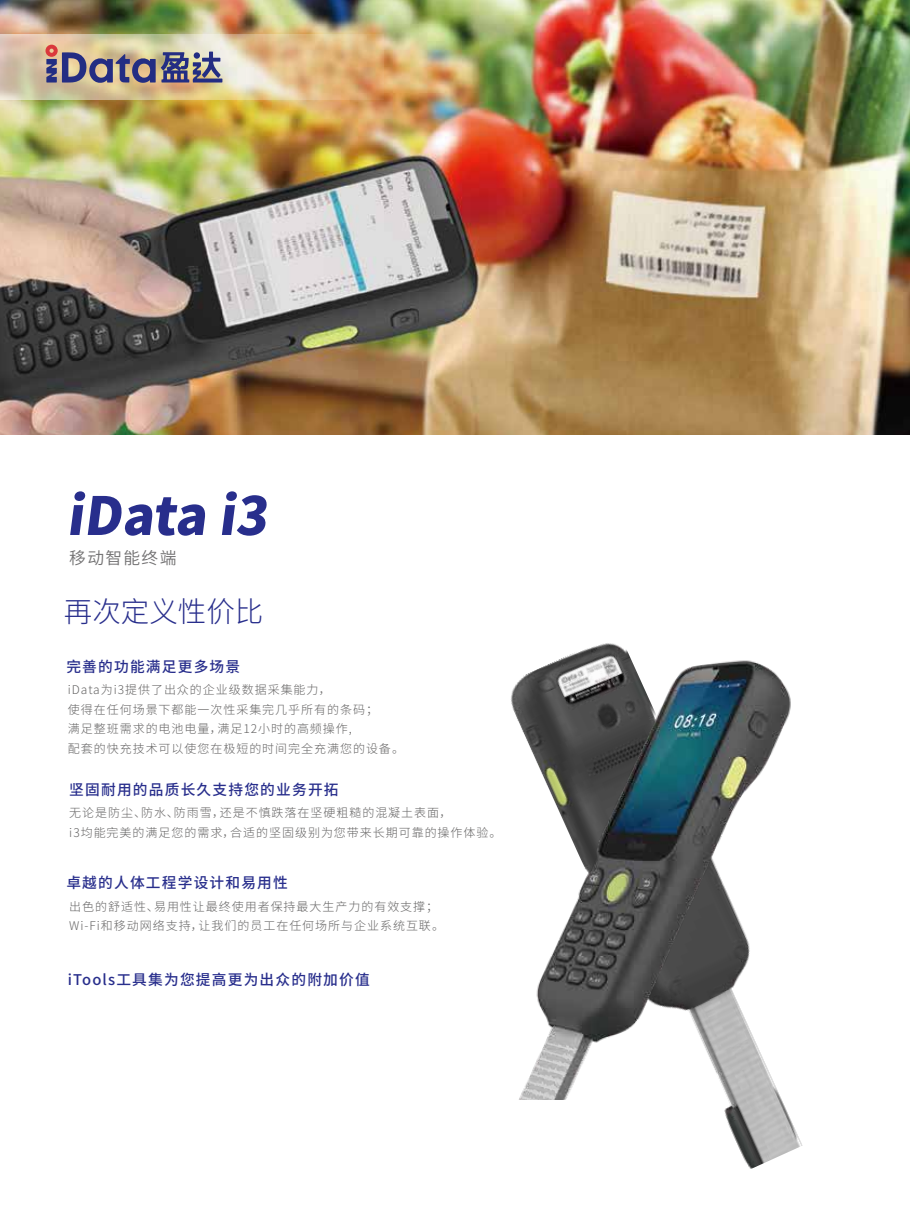
<style>
.page{position:relative;width:910px;height:1229px;background:#fff}
.page>*{position:absolute;margin:0;border:0;box-sizing:border-box;transform-origin:0 0}
.t1{font:800 52.5px "Source Han Sans CN";color:#282e8c}
.t2{font:300 28.5px "Source Han Sans CN";color:#282e8c}
.t3{font:16.8px "Source Han Sans CN";letter-spacing:.08em;color:#717071}
.t4{font:500 14.7px "Source Han Sans CN";letter-spacing:.08em;color:#282e8c}
.t5{font:300 12px/19.5px "Source Han Sans CN";letter-spacing:.08em;color:#656464}
</style>
<div class="page">
<img style="left:519px;top:1099px;width:284px;height:70px">
<img style="left:1px;top:0;width:909px;height:434px">
<img style="left:510px;top:643px;width:281px;height:456px">
<svg style="left:0;top:34px;width:383px;height:66px;background:#ddc296"></svg>
<svg style="left:45px;top:45px;width:177px;height:39px;background:#988e92"></svg>
<div style="left:194px;top:52px;width:6px;height:7px;background:#232d83;border-radius:50%"></div>
<h1 class="t1" style="left:66px;top:486px;width:221px">iDatai3</h1>
<h3 class="t3" style="left:69px;top:548px;width:109px">移动智能终端</h3>
<h2 class="t2" style="left:64px;top:596px;width:201px">再次定义性价比</h2>
<p class="t4" style="left:66px;top:659px;width:175px">完善的功能满足更多场景</p>
<p class="t5" style="left:68px;top:680px;width:338px">iData为i3提供了出众的企业级数据采集能力，<br>使得在任何场景下都能一次性采集完几乎所有的条码；<br>满足整班需求的电池电量，满足12小时的高频操作,<br>配套的快充技术可以使您在极短的时间完全充满您的设备。</p>
<p class="t4" style="left:69px;top:782px;width:271px">坚固耐用的品质长久支持您的业务开拓</p>
<p class="t5" style="left:69px;top:803px;width:434px">无论是防尘、防水、防雨雪，还是不慎跌落在坚硬粗糙的混凝土表面，<br>i3均能完美的满足您的需求，合适的坚固级别为您带来长期可靠的操作体验。</p>
<p class="t4" style="left:66px;top:874px;width:223px">卓越的人体工程学设计和易用性</p>
<p class="t5" style="left:69px;top:897px;width:376px">出色的舒适性、易用性让最终使用者保持最大生产力的有效支撑；<br>Wi-Fi和移动网络支持，让我们的员工在任何场所与企业系统互联。</p>
<p class="t4" style="left:68px;top:971px;width:304px">iTools工具集为您提高更为出众的附加价值</p>
</div>
